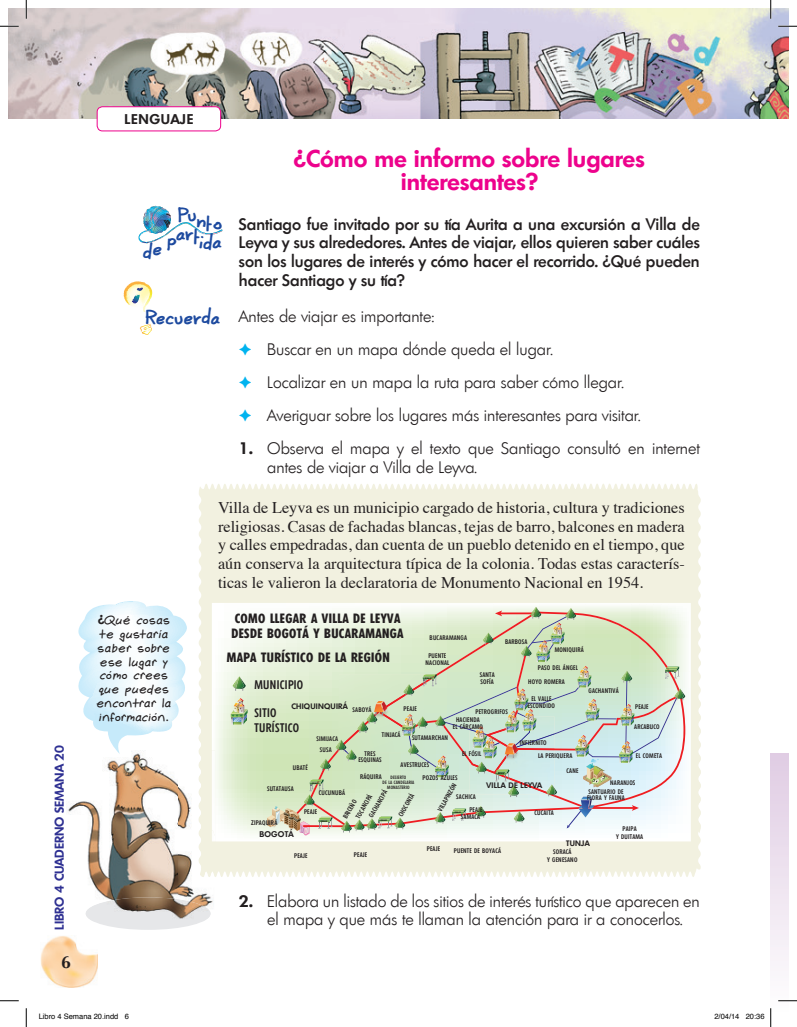
<style>
.page{position:relative;width:797px;height:1027px;background:#fff}
.page>*{position:absolute;margin:0;border:0;box-sizing:border-box;transform-origin:0 0}
.t1{font:600 23.75px/22.5px "Limerick";color:#ed028c;text-align:center}
.t2{font:700 17.5px "Optima";color:#231f20}
.t3{font:300 16.25px/32.9px "Limerick";color:#231f20}
.t4{font:16.25px/18.8px "Times";color:#231f20;text-align:justify}
.t5{font:500 16.25px/18.8px "Limerick";color:#231f20;text-align:justify}
.t6{font:15px "Coert Schrift Dik";color:#1d4a9f}
.t7{font:600 13.75px "Limerick";letter-spacing:.05em;color:#231f20}
.t8{font:600 condensed 13.12px/15.1px "Limerick";letter-spacing:.03em;color:#231f20}
.t9{font:12.5px/13.8px "Gemelli";color:#231f20}
.t10{font:600 12.5px "Limerick";color:#2e3092}
.t11{font:500 condensed 12.12px/15.1px "Limerick";letter-spacing:.03em;color:#231f20}
.t12{font:600 8.12px "Limerick";letter-spacing:.03em;color:#231f20}
.t13{font:600 7.75px "Limerick";letter-spacing:.03em;color:#231f20}
.t14{font:7.5px "Helvetica";color:#000}
.t15{font:500 condensed 6.5px/6.5px "Limerick";letter-spacing:.03em;color:#231f20;text-align:center}
.t16{font:500 condensed 4.62px/4.6px "Limerick";letter-spacing:.03em;color:#231f20;text-align:center}
.t17{font:800 1.88px "Limerick";letter-spacing:.03em;color:#231f20;scale:1.17 1}
.s1{color:#00b3ef}
.s2{font-weight:600}
.s3{font-family:"Limerick";font-weight:600}
</style>
<div class="page">
<img style="left:41px;top:936px;width:57px;height:51px">
<div style="left:770px;top:753px;width:18px;height:265px;background:linear-gradient(to bottom,#e0cce3,#fdfdfd)"></div>
<img style="left:9px;top:9px;width:779px;height:109px">
<img style="left:138px;top:205px;width:85px;height:39px">
<svg style="left:140px;top:324px;width:12px;height:11px"></svg>
<svg style="left:123px;top:281px;width:28px;height:31px"></svg>
<div style="left:97px;top:107px;width:124px;height:24px;background:#fff;border-radius:5px"></div>
<div style="left:97px;top:106px;width:124px;height:25px;border:1px solid #ed028c;border-radius:5px"></div>
<div style="left:86px;top:897px;width:124px;height:33px;background:#e6e7e9;border-radius:50%"></div>
<img style="left:68px;top:751px;width:145px;height:164px">
<svg style="left:199px;top:484px;width:501px;height:393px;background:#e4e9d7"></svg>
<img style="left:86px;top:897px;width:124px;height:24px">
<svg style="left:73px;top:601px;width:115px;height:153px"></svg>
<svg style="left:0;top:25px;width:19px;height:2px"></svg>
<svg style="left:778px;top:25px;width:19px;height:2px"></svg>
<svg style="left:0;top:1000px;width:19px;height:1px"></svg>
<svg style="left:778px;top:1000px;width:19px;height:1px"></svg>
<svg style="left:25px;top:0;width:2px;height:19px"></svg>
<svg style="left:25px;top:1008px;width:2px;height:19px"></svg>
<svg style="left:770px;top:0;width:1px;height:19px"></svg>
<svg style="left:770px;top:1008px;width:1px;height:19px"></svg>
<h3 class="t7" style="left:124px;top:111px;width:70px">LENGUAJE</h3>
<h3 class="t10" style="left:51px;top:930px;width:186px;rotate:-90deg">LIBRO 4 CUADERNO SEMANA 20</h3>
<h2 class="t2" style="left:61px;top:952px;width:11px">6</h2>
<h1 class="t1" style="left:294px;top:147px;width:352px">¿Cómo me informo sobre lugares interesantes?</h1>
<h3 class="t5" style="left:239px;top:214px;width:462px">Santiago fue invitado por su tía Aurita a una excursión a Villa de Leyva y sus alrededores. Antes de viajar, ellos quieren saber cuáles son los lugares de interés y cómo hacer el recorrido. ¿Qué pueden hacer Santiago y su tía?</h3>
<h3 class="t3" style="left:239px;top:300px;width:403px">Antes de viajar es importante:<br><span class="s1">✦</span> Buscar en un mapa dónde queda el lugar.<br><span class="s1">✦</span> Localizar en un mapa la ruta para saber cómo llegar. <span class="s1">✦</span> Averiguar sobre los lugares más interesantes para visitar.</h3>
<h3 class="t3" style="left:267px;top:439px;width:434px;line-height:18.8px;text-indent:-28px"><span class="s2">1.</span> Observa el mapa y el texto que Santiago consultó en internet antes de viajar a Villa de Leyva.</h3>
<p class="t4" style="left:218px;top:497px;width:468px">Villa de Leyva es un municipio cargado de historia, cultura y tradiciones religiosas. Casas de fachadas blancas, tejas de barro, balcones en madera y calles empedradas, dan cuenta de un pueblo detenido en el tiempo, que aún conserva la arquitectura típica de la colonia. Todas estas caracterís&shy;ticas le valieron la declaratoria de Monumento Nacional en 1954.</p>
<h3 class="t6" style="left:178px;top:214px;width:46px">P nto</h3>
<h3 class="t6" style="left:188px;top:207px;width:11px">u</h3>
<h3 class="t6" style="left:168px;top:229px;width:20px">pa</h3>
<h3 class="t6" style="left:194px;top:234px;width:30px">tda</h3>
<h3 class="t6" style="left:186px;top:226px;width:10px">r</h3>
<h3 class="t6" style="left:200px;top:234px;width:6px">i</h3>
<h3 class="t6" style="left:143px;top:245px;width:11px">d</h3>
<h3 class="t6" style="left:153px;top:241px;width:11px">e</h3>
<h3 class="t6" style="left:146px;top:310px;width:77px">Recuerda</h3>
<h3 class="t9" style="left:97px;top:614px;width:77px"><span class="s3">¿</span>Qué cosas te gustaría saber sobre ese lugar y cómo crees que puedes encontrar la información.</h3>
<h3 class="t8" style="left:231px;top:611px;width:174px">COMO LLEGAR A VILLA DE LEYVA<br>DESDE BOGOTÁ Y BUCARAMANGA</h3>
<h3 class="t8" style="left:227px;top:650px;width:164px">MAPA TURÍSTICO DE LA REGIÓN</h3>
<h3 class="t11" style="left:254px;top:677px;width:50px">MUNICIPIO</h3>
<h3 class="t11" style="left:254px;top:705px;width:46px">SITIO<br>TURÍSTICO</h3>
<p class="t15" style="left:429px;top:635px;width:39px">BUCARAMANGA</p>
<p class="t15" style="left:425px;top:651px;width:25px;line-height:7.9px">PUENTE<br>NACIONAL</p>
<p class="t15" style="left:505px;top:639px;width:24px">BARBOSA</p>
<p class="t15" style="left:555px;top:646px;width:30px">MONIQUIRÁ</p>
<p class="t15" style="left:528px;top:661px;width:51px;line-height:13.8px;text-align:left;text-indent:10px">PASO DEL ÁNGEL<br>HOYO ROMERA</p>
<p class="t17" style="left:667px;top:670px;width:7px">PEAJE</p>
<p class="t15" style="left:480px;top:672px;width:16px;text-align:left">SANTA<br>SOFÍA</p>
<p class="t17" style="left:425px;top:677px;width:7px">PEAJE</p>
<p class="t15" style="left:588px;top:687px;width:31px">GACHANTIVÁ</p>
<p class="t15" style="left:527px;top:696px;width:29px">EL VALLE<br>ESCONDIDO</p>
<p class="t13" style="left:291px;top:701px;width:58px">CHIQUINQUIRÁ</p>
<p class="t15" style="left:635px;top:704px;width:15px">PEAJE</p>
<p class="t15" style="left:352px;top:707px;width:20px">SABOYÁ</p>
<p class="t15" style="left:403px;top:706px;width:15px">PEAJE</p>
<p class="t15" style="left:475px;top:709px;width:34px">PETROGRIFOS</p>
<p class="t15" style="left:453px;top:717px;width:32px">HACIENDA<br>EL CÁRCAMO</p>
<p class="t15" style="left:462px;top:751px;width:21px">EL FÓSIL</p>
<p class="t15" style="left:538px;top:736px;width:36px;line-height:13.5px;text-align:left;text-indent:-18px">INFIERNITO<br>LA PERIQUERA</p>
<p class="t15" style="left:566px;top:767px;width:13px">CANE</p>
<p class="t15" style="left:634px;top:723px;width:27px">ARCABUCO</p>
<p class="t15" style="left:382px;top:732px;width:20px">TINJACÁ</p>
<p class="t15" style="left:412px;top:735px;width:38px">SUTAMARCHAN</p>
<p class="t15" style="left:316px;top:733px;width:23px;line-height:11.8px">SIMIJACA<br>SUSA</p>
<p class="t15" style="left:358px;top:751px;width:25px;line-height:6px">TRES<br>ESQUINAS</p>
<p class="t15" style="left:636px;top:753px;width:28px">EL COMETA</p>
<p class="t15" style="left:422px;top:758px;width:37px;line-height:13.4px;text-align:left;text-indent:-22px">AVESTRUCES<br>POZOS AZULES</p>
<p class="t15" style="left:293px;top:765px;width:16px">UBATÉ</p>
<p class="t15" style="left:360px;top:774px;width:23px">RÁQUIRA</p>
<p class="t16" style="left:382px;top:775px;width:33px">DESIERTO<br>DE LA CANDELARIA<br>MONASTERIO</p>
<p class="t15" style="left:610px;top:780px;width:27px">NARANJOS</p>
<p class="t13" style="left:486px;top:780px;width:57px">VILLA DE LEYVA</p>
<p class="t17" style="left:312px;top:782px;width:7px">PEAJE</p>
<p class="t15" style="left:437px;top:809px;width:33px;rotate:-60deg">VILLAPINZÓN</p>
<p class="t15" style="left:267px;top:785px;width:28px">SUTATAUSA</p>
<p class="t15" style="left:251px;top:819px;width:28px">ZIPAQUIRÁ</p>
<p class="t15" style="left:357px;top:809px;width:32px;line-height:10.9px;text-align:left;text-indent:-7px;rotate:-60deg">TOCANCIPÁ<br>GACHANCIPÁ</p>
<p class="t15" style="left:587px;top:788px;width:39px;text-align:left">SANTUARIO DE<br>FLORA Y FAUNA</p>
<p class="t15" style="left:319px;top:790px;width:28px">CUCUNUBÁ</p>
<p class="t15" style="left:342px;top:817px;width:22px;rotate:-60deg">BRICEÑO</p>
<p class="t15" style="left:397px;top:814px;width:27px;rotate:-60deg">CHOCONTÁ</p>
<p class="t15" style="left:456px;top:794px;width:21px">SACHICA</p>
<p class="t15" style="left:469px;top:806px;width:15px">PEAJE</p>
<p class="t15" style="left:304px;top:809px;width:15px">PEAJE</p>
<p class="t15" style="left:461px;top:813px;width:21px">SAMACÁ</p>
<p class="t15" style="left:534px;top:810px;width:21px">CUCAITA</p>
<p class="t17" style="left:454px;top:812px;width:7px">PEAJE</p>
<p class="t17" style="left:381px;top:819px;width:7px">PEAJE</p>
<p class="t17" style="left:321px;top:820px;width:7px">PEAJE</p>
<p class="t15" style="left:616px;top:825px;width:29px;line-height:7.9px">PAIPA<br>Y DUITAMA</p>
<p class="t12" style="left:259px;top:829px;width:36px">BOGOTÁ</p>
<p class="t13" style="left:566px;top:838px;width:25px">TUNJA</p>
<p class="t15" style="left:427px;top:846px;width:15px">PEAJE</p>
<p class="t15" style="left:454px;top:847px;width:49px">PUENTE DE BOYACÁ</p>
<p class="t15" style="left:547px;top:848px;width:32px;line-height:7.9px">SORACÁ<br>Y GENESANO</p>
<p class="t15" style="left:294px;top:852px;width:15px">PEAJE</p>
<p class="t15" style="left:354px;top:852px;width:15px">PEAJE</p>
<h3 class="t3" style="left:267px;top:891px;width:434px;line-height:18.8px;text-indent:-28px"><span class="s2">2.</span> Elabora un listado de los sitios de interés turístico que aparecen en el mapa y que más te llaman la atención para ir a conocerlos.</h3>
<p class="t14" style="left:39px;top:1011px;width:92px">Libro 4 Semana 20.indd 6</p>
<p class="t14" style="left:714px;top:1011px;width:52px">2/04/14 20:36</p>
</div>
